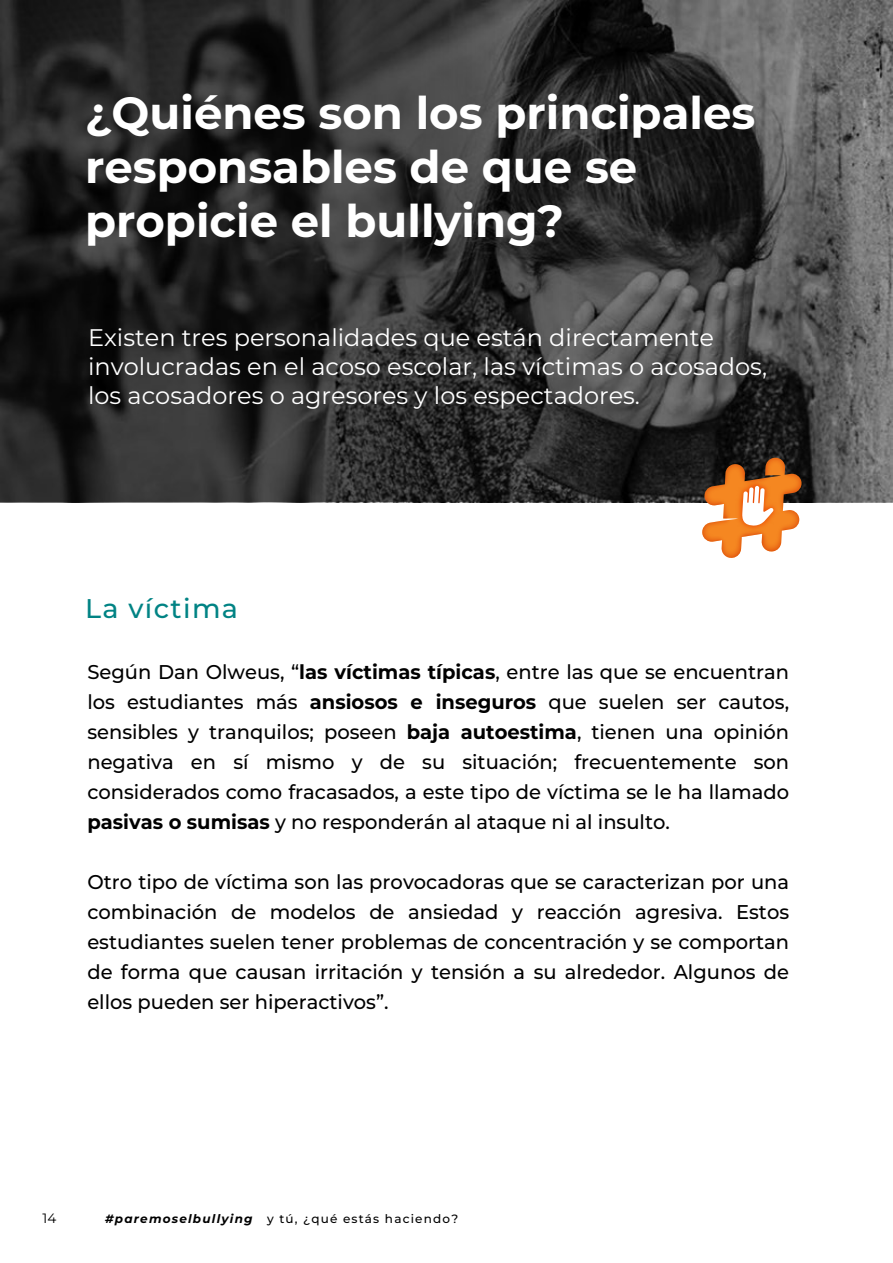
<style>
.page{position:relative;width:893px;height:1263px;background:#fff}
.page>*{position:absolute;margin:0;border:0;box-sizing:border-box;transform-origin:0 0}
.t1{font:700 45px/54px "Montserrat";color:#fff}
.t2{font:500 27px "Montserrat";letter-spacing:.05em;color:#018384}
.t3{font:24px/28.8px "Montserrat";color:#fff}
.t4{font:500 19.95px/30px "Montserrat";color:#000;text-align:justify}
.t5{font:13.5px "Montserrat";color:#000}
.t6{font:500 12px "Montserrat";letter-spacing:.1em;color:#000}
.s1{font-weight:700}
.s2{font-weight:700;font-style:italic}
</style>
<div class="page">
<svg style="left:0;top:0;width:893px;height:502px;background:#343434"></svg>
<svg style="left:701px;top:457px;width:101px;height:101px"></svg>
<h1 class="t1" style="left:85px;top:84px;width:672px">¿Quiénes son los principales responsables de que se propicie el bullying?</h1>
<p class="t3" style="left:88px;top:323px;width:680px">Existen tres personalidades que están directamente involucradas en el acoso escolar, las víctimas o acosados, los acosadores o agresores y los espectadores.</p>
<h2 class="t2" style="left:85px;top:590px;width:155px">La víctima</h2>
<p class="t4" style="left:87px;top:656px;width:703px">Según Dan Olweus, “<span class="s1">las víctimas típicas</span>, entre las que se encuentran los estudiantes más <span class="s1">ansiosos e inseguros</span> que suelen ser cautos, sensibles y tranquilos; poseen <span class="s1">baja autoestima</span>, tienen una opinión negativa en sí mismo y de su situación; frecuentemente son considerados como fracasados, a este tipo de víctima se le ha llamado <span class="s1">pasivas o sumisas</span> y no responderán al ataque ni al insulto.</p>
<p class="t4" style="left:87px;top:866px;width:703px">Otro tipo de víctima son las provocadoras que se caracterizan por una combinación de modelos de ansiedad y reacción agresiva. Estos estudiantes suelen tener problemas de concentración y se comportan de forma que causan irritación y tensión a su alrededor. Algunos de ellos pueden ser hiperactivos”.</p>
<p class="t5" style="left:43px;top:1209px;width:15px">14</p>
<p class="t6" style="left:105px;top:1211px;width:355px"><span class="s2">#paremoselbullying</span> y tú, ¿qué estás haciendo?</p>
</div>
